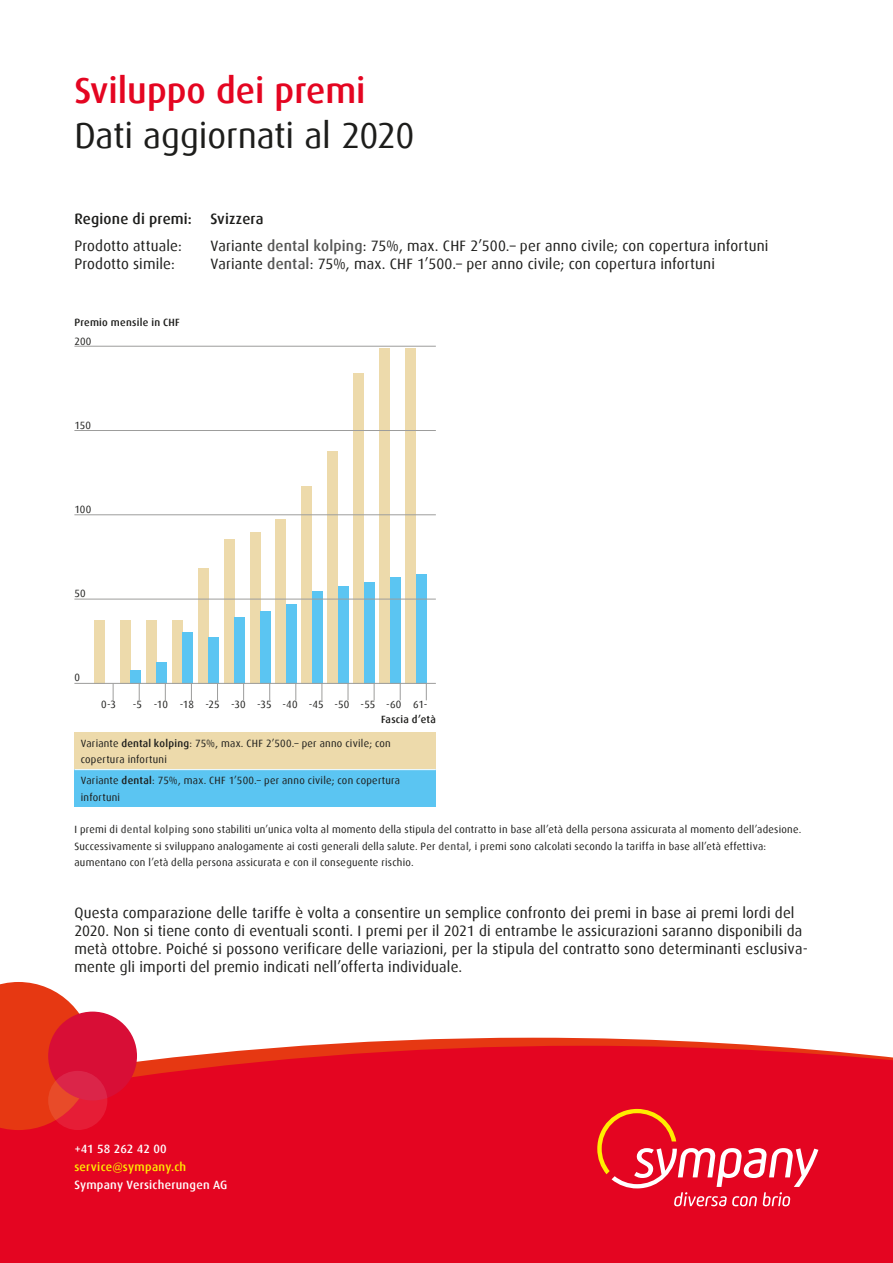
<style>
.page{position:relative;width:893px;height:1263px;background:#fff}
.page>*{position:absolute;margin:0;border:0;box-sizing:border-box;transform-origin:0 0}
.t1{font:36px "Dax";letter-spacing:-.005em;color:#1d1d1b}
.t2{font:500 36px "Dax";color:#e40521}
.t3{font:15px/18px "Dax";letter-spacing:.01em;color:#1d1d1b}
.t4{font:500 15px "Dax";letter-spacing:.01em;color:#1d1d1b}
.t5{font:500 12px "Dax";letter-spacing:.02em;color:#fff}
.t6{font:500 12px "Dax";letter-spacing:.02em;color:#ffed00}
.t7{font:500 12px "Dax";color:#fff}
.t8{font:10.5px/16.5px "Dax";letter-spacing:.025em;color:#1d1d1b}
.t9{font:10.5px "Dax";letter-spacing:.005em;color:#1d1d1b}
.t10{font:500 10.5px "Dax";letter-spacing:.025em;color:#1d1d1b}
.t11{font:10.5px "Dax";color:#000}
.s1{font-weight:500;color:#575756}
.s2{font-weight:500}
</style>
<div class="page">
<svg style="left:134px;top:1038px;width:631px;height:8px"></svg>
<div style="left:0;top:1046px;width:893px;height:217px;background:#e40521"></div>
<svg style="left:0;top:982px;width:93px;height:148px;background:#e84c2c"></svg>
<div style="left:48px;top:1011px;width:89px;height:89px;background:#d80e36;border-radius:50%"></div>
<svg style="left:48px;top:1071px;width:59px;height:59px;background:#e22a39"></svg>
<div style="left:568px;top:1091px;width:279px;height:144px;background:#e40521"></div>
<svg style="left:597px;top:1109px;width:221px;height:97px"></svg>
<div style="left:74px;top:732px;width:362px;height:38px;background:#eddaab"></div>
<div style="left:74px;top:770px;width:362px;height:37px;background:#5bc5f2"></div>
<hr style="left:74px;top:769px;width:362px;height:1px;background:#fff">
<div style="left:94px;top:620px;width:11px;height:63px;background:#eddaab"></div>
<div style="left:120px;top:620px;width:11px;height:63px;background:#eddaab"></div>
<div style="left:146px;top:620px;width:10px;height:63px;background:#eddaab"></div>
<div style="left:172px;top:620px;width:10px;height:63px;background:#eddaab"></div>
<div style="left:198px;top:568px;width:10px;height:115px;background:#eddaab"></div>
<div style="left:224px;top:539px;width:10px;height:144px;background:#eddaab"></div>
<div style="left:250px;top:532px;width:10px;height:151px;background:#eddaab"></div>
<div style="left:276px;top:519px;width:10px;height:164px;background:#eddaab"></div>
<div style="left:302px;top:486px;width:10px;height:197px;background:#eddaab"></div>
<div style="left:328px;top:451px;width:10px;height:232px;background:#eddaab"></div>
<div style="left:354px;top:373px;width:10px;height:310px;background:#eddaab"></div>
<div style="left:379px;top:348px;width:11px;height:335px;background:#eddaab"></div>
<div style="left:405px;top:348px;width:11px;height:335px;background:#eddaab"></div>
<div style="left:131px;top:670px;width:10px;height:13px;background:#5bc5f2"></div>
<div style="left:156px;top:662px;width:11px;height:21px;background:#5bc5f2"></div>
<div style="left:182px;top:632px;width:11px;height:51px;background:#5bc5f2"></div>
<div style="left:208px;top:637px;width:11px;height:46px;background:#5bc5f2"></div>
<div style="left:234px;top:617px;width:11px;height:66px;background:#5bc5f2"></div>
<div style="left:260px;top:611px;width:11px;height:72px;background:#5bc5f2"></div>
<div style="left:286px;top:604px;width:11px;height:79px;background:#5bc5f2"></div>
<div style="left:312px;top:591px;width:10px;height:92px;background:#5bc5f2"></div>
<div style="left:338px;top:586px;width:10px;height:97px;background:#5bc5f2"></div>
<div style="left:364px;top:581px;width:10px;height:102px;background:#5bc5f2"></div>
<div style="left:390px;top:577px;width:10px;height:106px;background:#5bc5f2"></div>
<div style="left:416px;top:574px;width:10px;height:109px;background:#5bc5f2"></div>
<svg style="left:113px;top:684px;width:1px;height:16px"></svg>
<svg style="left:139px;top:684px;width:1px;height:16px"></svg>
<svg style="left:165px;top:684px;width:1px;height:16px"></svg>
<svg style="left:191px;top:684px;width:1px;height:16px"></svg>
<svg style="left:217px;top:684px;width:1px;height:16px"></svg>
<svg style="left:243px;top:684px;width:1px;height:16px"></svg>
<svg style="left:269px;top:684px;width:1px;height:16px"></svg>
<svg style="left:296px;top:684px;width:1px;height:16px"></svg>
<svg style="left:322px;top:684px;width:1px;height:16px"></svg>
<svg style="left:348px;top:684px;width:1px;height:16px"></svg>
<svg style="left:374px;top:684px;width:1px;height:16px"></svg>
<svg style="left:400px;top:684px;width:1px;height:16px"></svg>
<svg style="left:426px;top:684px;width:1px;height:16px"></svg>
<hr style="left:74px;top:683px;width:362px;height:1px;background:#9d9d9c">
<hr style="left:74px;top:599px;width:362px;height:1px;background:#9d9d9c">
<hr style="left:74px;top:514px;width:362px;height:1px;background:#9d9d9c">
<hr style="left:74px;top:430px;width:362px;height:1px;background:#9d9d9c">
<hr style="left:74px;top:346px;width:362px;height:1px;background:#9d9d9c">
<h1 class="t2" style="left:74px;top:70px;width:293px">Sviluppo dei premi</h1>
<h1 class="t1" style="left:74px;top:115px;width:342px">Dati aggiornati al 2020</h1>
<p class="t4" style="left:74px;top:211px;width:191px">Regione di premi: Svizzera</p>
<p class="t3" style="left:74px;top:237px;width:109px">Prodotto attuale:</p>
<p class="t3" style="left:210px;top:237px;width:559px">Variante <span class="s1">denta</span>l <span class="s1">kolping</span>: 75%, max. CHF 2’500.– per anno civile; con copertura infortuni</p>
<p class="t3" style="left:74px;top:255px;width:102px">Prodotto simile:</p>
<p class="t3" style="left:210px;top:255px;width:506px">Variante <span class="s1">dental</span>: 75%, max. CHF 1’500.– per anno civile; con copertura infortuni</p>
<p class="t10" style="left:74px;top:316px;width:107px">Premio mensile in CHF</p>
<p class="t8" style="left:74px;top:333px;width:19px">200</p>
<p class="t11" style="left:70px;top:343px;width:18px">200</p>
<p class="t8" style="left:74px;top:417px;width:18px">150</p>
<p class="t8" style="left:74px;top:501px;width:18px">100</p>
<p class="t8" style="left:74px;top:585px;width:13px">50</p>
<p class="t8" style="left:74px;top:669px;width:7px">0</p>
<p class="t8" style="left:101px;top:697px;width:16px">0-3</p>
<p class="t9" style="left:133px;top:699px;width:296px">-5 -10 -18 -25 -30 -35 -40 -45 -50 -55 -60 61-</p>
<p class="t10" style="left:381px;top:714px;width:56px">Fascia d’età</p>
<p class="t8" style="left:81px;top:735px;width:312px">Variante <span class="s2">dental kolping</span>: 75%, max. CHF 2’500.– per anno civile; con copertura infortuni</p>
<p class="t8" style="left:81px;top:772px;width:321px">Variante <span class="s2">dental</span>: 75%, max. CHF 1’500.– per anno civile; con copertura infortuni</p>
<p class="t8" style="left:74px;top:821px;width:728px">I premi di <span class="s1">dental kolping</span> sono stabiliti un’unica volta al momento della stipula del contratto in base all’età della persona assicurata al momento dell’adesione.<br>Successivamente si sviluppano analogamente ai costi generali della salute. Per <span class="s1">dental</span>, i premi sono calcolati secondo la tariffa in base all’età effettiva: aumentano con l’età della persona assicurata e con il conseguente rischio.</p>
<p class="t3" style="left:74px;top:903px;width:735px">Questa comparazione delle tariffe è volta a consentire un semplice confronto dei premi in base ai premi lordi del 2020. Non si tiene conto di eventuali sconti. I premi per il 2021 di entrambe le assicurazioni saranno disponibili da metà ottobre. Poiché si possono verificare delle variazioni, per la stipula del contratto sono determinanti esclusiva&shy;mente gli importi del premio indicati nell’offerta individuale.</p>
<p class="t7" style="left:74px;top:1142px;width:94px">+41 58 262 42 00</p>
<p class="t6" style="left:74px;top:1160px;width:113px">service@sympany.ch</p>
<p class="t5" style="left:74px;top:1178px;width:155px">Sympany Versicherungen AG</p>
</div>
